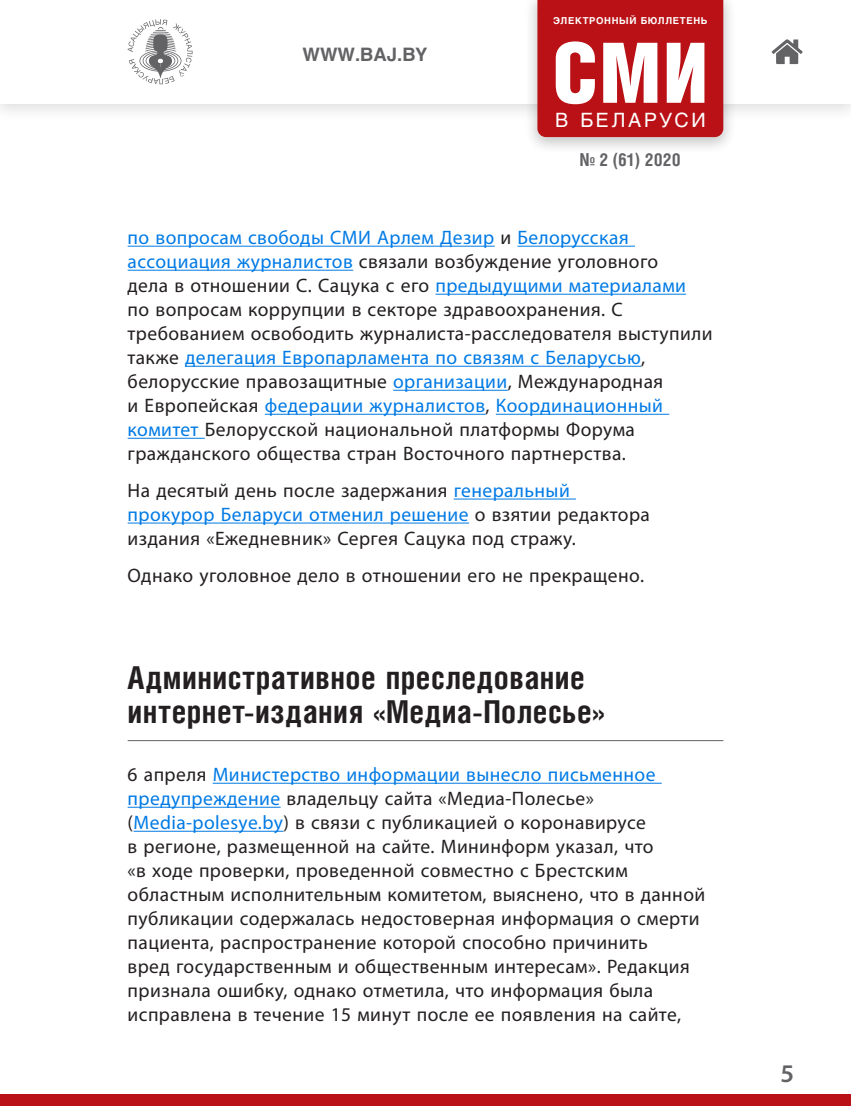
<style>
.page{position:relative;width:851px;height:1106px;background:#fff}
.page>*{position:absolute;margin:0;border:0;box-sizing:border-box;transform-origin:0 0}
.t1{font:83.55px "Helios Cond Black C";color:#fff}
.t2{font:700 31.5px/34.5px "Helios Cond C";letter-spacing:.015em;color:#231f20}
.t3{font:600 25.5px "Myriad Pro";color:#636366}
.t4{font:19.5px/24px "Myriad Pro";letter-spacing:.02em;color:#231f20}
.t5{font:19.5px "Helios C";letter-spacing:.13em;color:#fff}
.t6{font:700 18.3px "Helios C";color:#636366}
.t7{font:700 17.85px "Helios Cond C";color:#636366}
.t8{font:700 9.45px "Helios C";letter-spacing:.07em;color:#fff}
.s1{color:#007ae5}
</style>
<div class="page">
<div style="left:0;top:1094px;width:850px;height:12px;background:#b91115"></div>
<hr style="left:128px;top:246px;width:366px;height:1px;background:#007ae5">
<hr style="left:517px;top:246px;width:118px;height:1px;background:#007ae5">
<hr style="left:128px;top:270px;width:225px;height:1px;background:#007ae5">
<hr style="left:435px;top:294px;width:251px;height:1px;background:#007ae5">
<hr style="left:185px;top:366px;width:456px;height:1px;background:#007ae5">
<hr style="left:393px;top:390px;width:114px;height:1px;background:#007ae5">
<hr style="left:265px;top:414px;width:220px;height:1px;background:#007ae5">
<hr style="left:496px;top:414px;width:173px;height:1px;background:#007ae5">
<hr style="left:128px;top:438px;width:77px;height:1px;background:#007ae5">
<hr style="left:453px;top:498px;width:123px;height:1px;background:#007ae5">
<hr style="left:128px;top:522px;width:341px;height:1px;background:#007ae5">
<hr style="left:128px;top:740px;width:595px;height:1px;background:#636366">
<hr style="left:213px;top:782px;width:448px;height:1px;background:#007ae5">
<hr style="left:128px;top:806px;width:152px;height:1px;background:#007ae5">
<hr style="left:134px;top:830px;width:149px;height:1px;background:#007ae5">
<div style="left:0;top:0;width:850px;height:122px;background:#231f20;opacity:.15"></div>
<div style="left:0;top:0;width:850px;height:103px;background:#fff"></div>
<svg style="left:128px;top:19px;width:64px;height:65px"></svg>
<svg style="left:771px;top:39px;width:31px;height:25px"></svg>
<div style="left:523px;top:0;width:213px;height:155px;background:#231f20;opacity:.25"></div>
<div style="left:537px;top:0;width:186px;height:137px;background:#b91115"></div>
<p class="t6" style="left:302px;top:44px;width:126px">WWW.BAJ.BY</p>
<p class="t8" style="left:553px;top:15px;width:156px">ЭЛЕКТРОННЫЙ БЮЛЛЕТЕНЬ</p>
<h1 class="t1" style="left:552px;top:25px;width:158px">СМИ</h1>
<p class="t5" style="left:555px;top:109px;width:152px">В БЕЛАРУСИ</p>
<p class="t7" style="left:580px;top:149px;width:102px">№ 2 (61) 2020</p>
<p class="t4" style="left:128px;top:225px;width:586px"><span class="s1">по вопросам свободы СМИ Арлем Дезир</span> и <span class="s1">Белорусская ассоциация журналистов</span> связали возбуждение уголовного<br>дела в отношении С. Сацука с его <span class="s1">предыдущими материалами </span>по вопросам коррупции в секторе здравоохранения. С требованием освободить журналиста-расследователя выступили также <span class="s1">делегация Европарламента по связям с Беларусью</span>, белорусские правозащитные <span class="s1">организации</span>, Международная<br>и Европейская <span class="s1">федерации журналистов</span>, <span class="s1">Координационный комитет</span> Белорусской национальной платформы Форума гражданского общества стран Восточного партнерства.</p>
<p class="t4" style="left:128px;top:478px;width:523px">На десятый день после задержания <span class="s1">генеральный прокурор Беларуси отменил решение</span> о взятии редактора издания «Ежедневник» Сергея Сацука под стражу.</p>
<p class="t4" style="left:128px;top:563px;width:518px">Однако уголовное дело в отношении его не прекращено.</p>
<h2 class="t2" style="left:128px;top:659px;width:478px">Административное преследование интернет-издания «Медиа-Полесье»</h2>
<p class="t4" style="left:128px;top:762px;width:579px">6 апреля <span class="s1">Министерство информации вынесло письменное предупреждение</span> владельцу сайта «Медиа-Полесье» (<span class="s1">Media-polesye.by</span>) в связи с публикацией о коронавирусе<br>в регионе, размещенной на сайте. Мининформ указал, что<br>«в ходе проверки, проведенной совместно с Брестским областным исполнительным комитетом, выяснено, что в данной публикации содержалась недостоверная информация о смерти пациента, распространение которой способно причинить<br>вред государственным и общественным интересам». Редакция признала ошибку, однако отметила, что информация была исправлена в течение 15 минут после ее появления на сайте,</p>
<h3 class="t3" style="left:780px;top:1057px;width:15px">5</h3>
</div>
